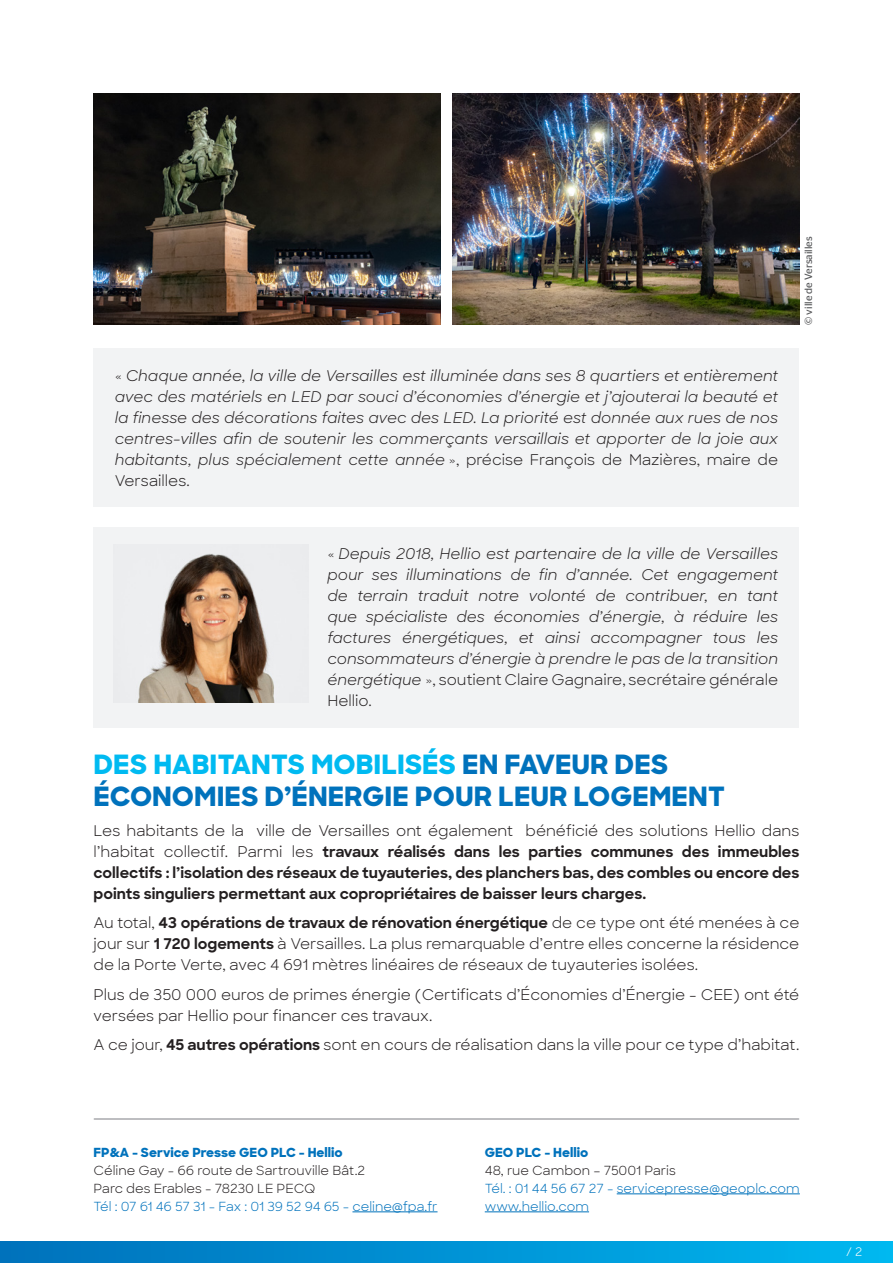
<style>
.page{position:relative;width:893px;height:1263px;background:#fff}
.page>*{position:absolute;margin:0;border:0;box-sizing:border-box;transform-origin:0 0}
.t1{font:800 27px/32.4px "Sharp Sans";color:#0072bc}
.t2{font:italic 15px/21px "Sharp Sans";color:#231f20;text-align:justify}
.t3{font:15px/21px "Sharp Sans";color:#231f20;text-align:justify}
.t4{font:700 15px/21px "Sharp Sans";color:#231f20;text-align:justify}
.t5{font:12.75px/18px "Sharp Sans";color:#0072bc}
.t6{font:12.75px/18px "Sharp Sans";color:#231f20}
.t7{font:800 12.75px "Sharp Sans";color:#0072bc}
.t8{font:12px "Sharp Sans";color:#fff}
.t9{font:10.5px "Stag Sans";color:#57585a}
.s1{font-style:normal}
.s2{color:#00baf1}
.s3{font-weight:400}
.s4{font-weight:700}
</style>
<div class="page">
<div style="left:0;top:1242px;width:893px;height:21px;background:linear-gradient(to right,#0070bb,#00b7ef)"></div>
<hr style="left:352px;top:1211px;width:86px;height:1px;background:#0072bc">
<hr style="left:617px;top:1193px;width:183px;height:1px;background:#0072bc">
<hr style="left:485px;top:1211px;width:104px;height:1px;background:#0072bc">
<hr style="left:94px;top:1118px;width:705px;height:2px;background:#a8a9ad">
<div style="left:94px;top:348px;width:705px;height:159px;background:#f2f3f4"></div>
<div style="left:94px;top:527px;width:705px;height:200px;background:#f2f3f4"></div>
<img style="left:94px;top:94px;width:346px;height:231px">
<img style="left:453px;top:94px;width:346px;height:231px">
<img style="left:137px;top:553px;width:138px;height:150px">
<p class="t2" style="left:115px;top:364px;width:665px"><span class="s1">«</span> Chaque année, la ville de Versailles est illuminée dans ses 8 quartiers et entièrement avec des matériels en LED par souci d’économies d’énergie et j’ajouterai la beauté et la finesse des décorations faites avec des LED. La priorité est donnée aux rues de nos centres-villes afin de soutenir les commerçants versaillais et apporter de la joie aux habitants, plus spécialement cette année <span class="s1">», précise François de Mazières, maire de Versailles.</span></p>
<p class="t2" style="left:327px;top:542px;width:452px"><span class="s1">«</span> Depuis 2018, Hellio est partenaire de la ville de Versailles pour ses illuminations de fin d’année. Cet engagement de terrain traduit notre volonté de contribuer, en tant que spécialiste des économies d’énergie, à réduire les factures énergétiques, et ainsi accompagner tous les consommateurs d’énergie à prendre le pas de la transition énergétique <span class="s1">», soutient Claire Gagnaire, secrétaire générale Hellio.</span></p>
<p class="t9" style="left:802px;top:325px;width:90px;rotate:-90deg">© ville de Versailles</p>
<p class="t1" style="left:94px;top:747px;width:633px"><span class="s2">DES HABITANTS MOBILISÉS</span> EN FAVEUR DES<br>ÉCONOMIES D’ÉNERGIE POUR LEUR LOGEMENT</p>
<p class="t4" style="left:94px;top:819px;width:707px"><span class="s3">Les habitants de la ville de Versailles ont également bénéficié des solutions Hellio dans l’habitat collectif. Parmi les</span> travaux réalisés dans les parties communes des immeubles collectifs : l’isolation des réseaux de tuyauteries, des planchers bas, des combles ou encore des points singuliers permettant aux copropriétaires de baisser leurs charges.</p>
<p class="t3" style="left:94px;top:912px;width:707px">Au total, <span class="s4">43 opérations de travaux de rénovation énergétique</span> de ce type ont été menées à ce jour sur <span class="s4">1 720 logements</span> à Versailles. La plus remarquable d’entre elles concerne la résidence de la Porte Verte, avec 4 691 mètres linéaires de réseaux de tuyauteries isolées.</p>
<p class="t3" style="left:94px;top:983px;width:707px">Plus de 350 000 euros de primes énergie (Certificats d’Économies d’Énergie - CEE) ont été versées par Hellio pour financer ces travaux.</p>
<p class="t3" style="left:94px;top:1034px;width:707px">A ce jour, <span class="s4">45 autres opérations</span> sont en cours de réalisation dans la ville pour ce type d’habitat.</p>
<p class="t7" style="left:94px;top:1143px;width:251px">FP&amp;A - Service Presse GEO PLC - Hellio</p>
<p class="t6" style="left:94px;top:1161px;width:273px">Céline Gay - 66 route de Sartrouville Bât.2<br>Parc des Erables - 78230 LE PECQ</p>
<p class="t5" style="left:94px;top:1197px;width:345px">Tél : 07 61 46 57 31 - Fax : 01 39 52 94 65 - celine@fpa.fr</p>
<p class="t7" style="left:485px;top:1143px;width:105px">GEO PLC - Hellio</p>
<p class="t6" style="left:485px;top:1161px;width:193px">48, rue Cambon – 75001 Paris</p>
<p class="t5" style="left:485px;top:1179px;width:317px">Tél. : 01 44 56 67 27 - servicepresse@geoplc.com www.hellio.com</p>
<p class="t8" style="left:846px;top:1243px;width:18px">/ 2</p>
</div>
